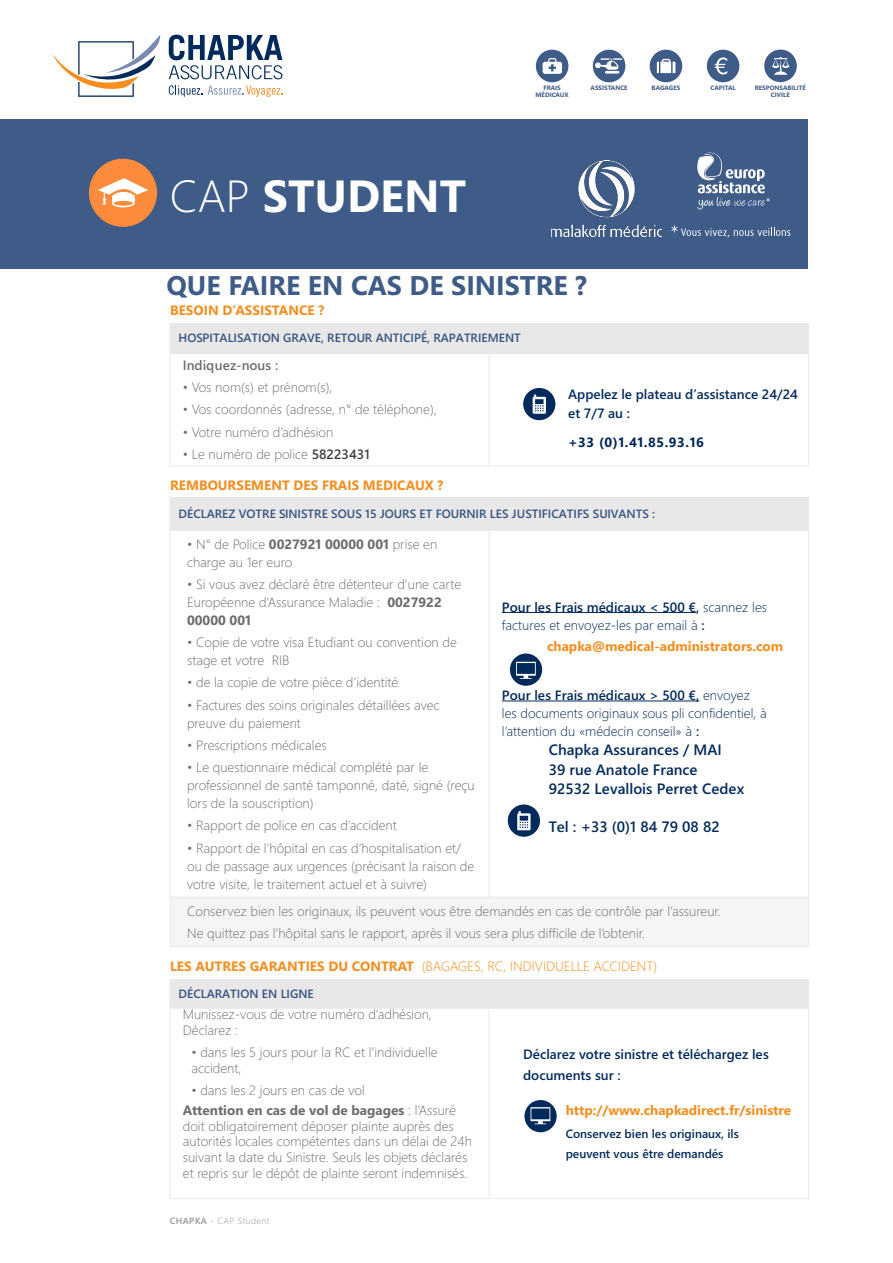
<style>
.page{position:relative;width:893px;height:1263px;background:#fff}
.page>*{position:absolute;margin:0;border:0;box-sizing:border-box;transform-origin:0 0}
.t1{font:700 45px "Segoe WP";color:#fff}
.t2{font:700 27px "Segoe WP";color:#3f5c88}
.t3{font:600 15px/19.2px "Segoe WP";color:#00295c}
.t4{font:300 13.5px/18px "Segoe WP";color:#6c6d70}
.t5{font:300 13.5px/18px "Segoe WP";color:#00295c}
.t6{font:700 13.5px "Segoe WP";color:#f68e1e}
.t7{font:600 13.5px/19.5px "Segoe WP";color:#00295c}
.t8{font:300 13.5px "Segoe WP";color:#f68e1e}
.t9{font:700 13.5px "Segoe WP";letter-spacing:.04em;color:#00295c}
.t10{font:600 13.5px "Segoe WP";color:#6c6d70}
.t11{font:600 12px "Segoe WP";color:#325481}
.t12{font:600 12px/19.2px "Segoe WP";color:#00295c}
.t13{font:300 9px "Segoe WP";letter-spacing:.05em;color:#939598}
.t14{font:700 6.3px/6.9px "Segoe WP";color:#3f5c88;text-align:center}
.s1{font-weight:300}
.s2{font-weight:600;color:#3e3e3f}
.s3{font-weight:700}
.s4{font-weight:600}
</style>
<div class="page">
<svg style="left:52px;top:35px;width:108px;height:62px"></svg>
<svg style="left:169px;top:85px;width:33px;height:12px"></svg>
<svg style="left:208px;top:86px;width:74px;height:11px"></svg>
<svg style="left:169px;top:35px;width:113px;height:44px"></svg>
<div style="left:0;top:119px;width:807px;height:150px;background:#3f5c88"></div>
<div style="left:593px;top:50px;width:32px;height:32px;background:#3f5c88;border-radius:50%"></div>
<svg style="left:595px;top:58px;width:27px;height:16px"></svg>
<div style="left:650px;top:50px;width:32px;height:32px;background:#3f5c88;border-radius:50%"></div>
<svg style="left:657px;top:59px;width:18px;height:14px"></svg>
<div style="left:707px;top:50px;width:32px;height:32px;background:#3f5c88;border-radius:50%"></div>
<svg style="left:715px;top:57px;width:12px;height:18px"></svg>
<div style="left:536px;top:50px;width:32px;height:32px;background:#3f5c88;border-radius:50%"></div>
<svg style="left:543px;top:58px;width:19px;height:16px"></svg>
<div style="left:764px;top:50px;width:33px;height:32px;background:#3f5c88;border-radius:50%"></div>
<svg style="left:772px;top:57px;width:18px;height:18px"></svg>
<div style="left:170px;top:497px;width:639px;height:33px;background:#eae7e8"></div>
<div style="left:170px;top:897px;width:639px;height:49px;background:#f5f5f6"></div>
<hr style="left:170px;top:530px;width:319px;height:1px;background:#eae7e8">
<hr style="left:170px;top:531px;width:1px;height:366px;background:#eae7e8">
<hr style="left:489px;top:530px;width:320px;height:1px;background:#eae7e8">
<hr style="left:489px;top:531px;width:1px;height:366px;background:#eae7e8">
<hr style="left:808px;top:531px;width:1px;height:366px;background:#eae7e8">
<hr style="left:170px;top:897px;width:319px;height:1px;background:#eae7e8">
<hr style="left:170px;top:897px;width:1px;height:49px;background:#eae7e8">
<hr style="left:489px;top:897px;width:320px;height:1px;background:#eae7e8">
<hr style="left:808px;top:897px;width:1px;height:49px;background:#eae7e8">
<hr style="left:170px;top:946px;width:319px;height:1px;background:#eae7e8">
<hr style="left:489px;top:946px;width:320px;height:1px;background:#eae7e8">
<hr style="left:502px;top:612px;width:194px;height:1px;background:#00295c">
<hr style="left:502px;top:701px;width:197px;height:1px;background:#00295c">
<div style="left:170px;top:323px;width:639px;height:30px;background:#eae7e8"></div>
<hr style="left:170px;top:353px;width:1px;height:113px;background:#eae7e8">
<hr style="left:489px;top:353px;width:1px;height:113px;background:#eae7e8">
<hr style="left:808px;top:353px;width:1px;height:113px;background:#eae7e8">
<hr style="left:170px;top:466px;width:319px;height:1px;background:#eae7e8">
<hr style="left:489px;top:466px;width:320px;height:1px;background:#eae7e8">
<hr style="left:170px;top:353px;width:319px;height:1px;background:#eae7e8">
<hr style="left:489px;top:353px;width:320px;height:1px;background:#eae7e8">
<div style="left:523px;top:388px;width:32px;height:32px;background:#00295c;border-radius:50%"></div>
<svg style="left:533px;top:394px;width:13px;height:20px"></svg>
<div style="left:89px;top:159px;width:68px;height:68px;background:#fc8c3b;border-radius:50%"></div>
<svg style="left:98px;top:178px;width:50px;height:29px"></svg>
<div style="left:170px;top:979px;width:639px;height:29px;background:#eae7e8"></div>
<hr style="left:170px;top:1009px;width:1px;height:189px;background:#eae7e8">
<hr style="left:489px;top:1009px;width:1px;height:189px;background:#eae7e8">
<hr style="left:808px;top:1009px;width:1px;height:189px;background:#eae7e8">
<hr style="left:170px;top:1198px;width:319px;height:1px;background:#eae7e8">
<hr style="left:489px;top:1198px;width:320px;height:1px;background:#eae7e8">
<hr style="left:170px;top:1008px;width:319px;height:1px;background:#eae7e8">
<hr style="left:489px;top:1008px;width:320px;height:1px;background:#eae7e8">
<div style="left:524px;top:1100px;width:33px;height:32px;background:#00295c;border-radius:50%"></div>
<svg style="left:530px;top:1107px;width:20px;height:17px"></svg>
<div style="left:508px;top:804px;width:32px;height:33px;background:#00295c;border-radius:50%"></div>
<svg style="left:517px;top:811px;width:14px;height:19px"></svg>
<div style="left:510px;top:653px;width:32px;height:33px;background:#00295c;border-radius:50%"></div>
<svg style="left:516px;top:662px;width:20px;height:17px"></svg>
<img style="left:551px;top:161px;width:111px;height:75px">
<svg style="left:697px;top:152px;width:73px;height:57px"></svg>
<svg style="left:671px;top:225px;width:119px;height:13px"></svg>
<p class="t1" style="left:170px;top:164px;width:298px"><span class="s1">CAP</span> STUDENT</p>
<p class="t14" style="left:536px;top:84px;width:35px">FRAIS<br>MÉDICAUX</p>
<p class="t14" style="left:591px;top:84px;width:39px">ASSISTANCE</p>
<p class="t14" style="left:652px;top:84px;width:30px">BAGAGES</p>
<p class="t14" style="left:710px;top:84px;width:27px">CAPITAL</p>
<p class="t14" style="left:755px;top:84px;width:53px">RESPONSABILITÉ<br>CIVILE</p>
<p class="t2" style="left:167px;top:266px;width:422px">QUE FAIRE EN CAS DE SINISTRE ?</p>
<p class="t6" style="left:170px;top:300px;width:156px">BESOIN D’ASSISTANCE ?</p>
<p class="t11" style="left:179px;top:330px;width:344px">HOSPITALISATION GRAVE, RETOUR ANTICIPÉ, RAPATRIEMENT</p>
<p class="t10" style="left:183px;top:356px;width:97px">Indiquez-nous :</p>
<p class="t4" style="left:183px;top:378px;width:151px">• Vos nom(s) et prénom(s),</p>
<p class="t4" style="left:183px;top:400px;width:255px">• Vos coordonnés (adresse, n° de téléphone),</p>
<p class="t4" style="left:183px;top:422px;width:152px">• Votre numéro d’adhésion</p>
<p class="t4" style="left:183px;top:445px;width:188px">• Le numéro de police <span class="s2">58223431</span></p>
<p class="t7" style="left:568px;top:384px;width:231px">Appelez le plateau d’assistance 24/24 et 7/7 au :</p>
<p class="t9" style="left:568px;top:432px;width:137px">+33 (0)1.41.85.93.16</p>
<p class="t6" style="left:170px;top:476px;width:275px">REMBOURSEMENT DES FRAIS MEDICAUX ?</p>
<p class="t11" style="left:179px;top:505px;width:478px">DÉCLAREZ VOTRE SINISTRE SOUS 15 JOURS ET FOURNIR LES JUSTIFICATIFS SUIVANTS :</p>
<p class="t4" style="left:187px;top:534px;width:252px">• N° de Police <span class="s3">0027921 00000 001</span> prise en charge au 1er euro</p>
<p class="t4" style="left:187px;top:574px;width:276px">• Si vous avez déclaré être détenteur d’une carte<br>Européenne d’Assurance Maladie : <span class="s3">0027922<br>00000 001</span></p>
<p class="t4" style="left:187px;top:633px;width:271px">• Copie de votre visa Etudiant ou convention de stage et votre RIB</p>
<p class="t4" style="left:187px;top:673px;width:213px">• de la copie de votre pièce d’identité</p>
<p class="t4" style="left:187px;top:695px;width:254px">• Factures des soins originales détaillées avec preuve du paiement</p>
<p class="t4" style="left:187px;top:735px;width:141px">• Prescriptions médicales</p>
<p class="t4" style="left:187px;top:758px;width:289px">• Le questionnaire médical complété par le professionnel de santé tamponné, daté, signé (reçu lors de la souscription)</p>
<p class="t4" style="left:187px;top:816px;width:211px">• Rapport de police en cas d’accident</p>
<p class="t4" style="left:187px;top:838px;width:289px">• Rapport de l’hôpital en cas d’hospitalisation et/ ou de passage aux urgences (précisant la raison de votre visite, le traitement actuel et à suivre)</p>
<p class="t5" style="left:502px;top:597px;width:267px"><span class="s4">Pour les Frais médicaux &lt; 500 €,</span> scannez les factures et envoyez-les par email à <span class="s4">:</span></p>
<p class="t6" style="left:547px;top:637px;width:238px">chapka@medical-administrators.com</p>
<p class="t5" style="left:502px;top:686px;width:266px"><span class="s4">Pour les Frais médicaux &gt; 500 €,</span> envoyez les documents originaux sous pli confidentiel, à l’attention du «médecin conseil» à <span class="s4">:</span></p>
<p class="t3" style="left:549px;top:740px;width:197px">Chapka Assurances / MAI<br>39 rue Anatole France<br>92532 Levallois Perret Cedex</p>
<p class="t3" style="left:549px;top:817px;width:172px">Tel : +33 (0)1 84 79 08 82</p>
<p class="t4" style="left:187px;top:899px;width:535px;line-height:22.2px">Conservez bien les originaux, ils peuvent vous être demandés en cas de contrôle par l’assureur.<br>Ne quittez pas l’hôpital sans le rapport, après il vous sera plus difficile de l’obtenir.</p>
<p class="t8" style="left:170px;top:957px;width:489px"><span class="s3">LES AUTRES GARANTIES DU CONTRAT</span> (BAGAGES, RC, INDIVIDUELLE ACCIDENT)</p>
<p class="t11" style="left:179px;top:985px;width:137px">DÉCLARATION EN LIGNE</p>
<p class="t4" style="left:183px;top:1005px;width:251px;line-height:15.8px">Munissez-vous de votre numéro d’adhésion,<br>Déclarez :</p>
<p class="t4" style="left:191px;top:1043px;width:248px;line-height:15.8px">• dans les 5 jours pour la RC et l’individuelle accident,</p>
<p class="t4" style="left:183px;top:1079px;width:275px;line-height:20px;text-indent:9px">• dans les 2 jours en cas de vol<br><span class="s3">Attention en cas de vol de bagages</span> : l’Assuré</p>
<p class="t4" style="left:183px;top:1117px;width:291px;line-height:15.8px">doit obligatoirement déposer plainte auprès des autorités locales compétentes dans un délai de 24h suivant la date du Sinistre. Seuls les objets déclarés et repris sur le dépôt de plainte seront indemnisés.</p>
<p class="t7" style="left:523px;top:1043px;width:247px;line-height:21px">Déclarez votre sinistre et téléchargez les documents sur :</p>
<p class="t6" style="left:566px;top:1100px;width:227px">http://www.chapkadirect.fr/sinistre</p>
<p class="t12" style="left:566px;top:1124px;width:175px">Conservez bien les originaux, ils peuvent vous être demandés</p>
<p class="t13" style="left:170px;top:1215px;width:101px"><span class="s4">CHAPKA</span> - CAP Student</p>
</div>
